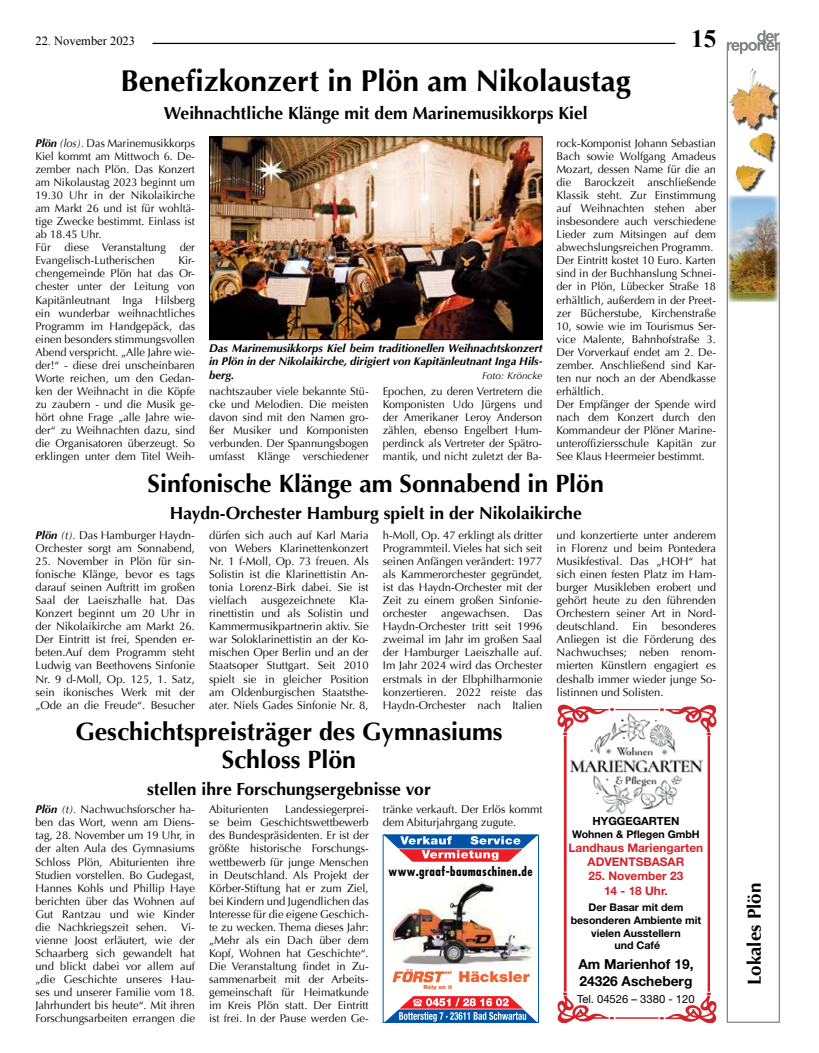
<style>
.page{position:relative;width:819px;height:1053px;background:#fff}
.page>*{position:absolute;margin:0;border:0;box-sizing:border-box;transform-origin:0 0}
.t1{font:700 30px "Optima";color:#000}
.t2{font:700 25px/27.5px "Optima";color:#000;text-align:center}
.t3{font:700 25px "Times New Roman";color:#000}
.t4{font:700 18.75px "Optima";color:#000}
.t5{font:700 17.5px "Optima";color:#000}
.t6{font:900 15px "Helvetica Neue";color:#f16231;scale:1.04 1}
.t7{font:700 13.75px/16.5px "Helvetica Neue";color:#000}
.t8{font:700 condensed 12.5px "Futura LT";letter-spacing:.04em;color:#000}
.t9{font:12.5px "Times New Roman";color:#000}
.t10{font:700 11.88px/14.2px "Helvetica Neue";color:#d2232a;text-align:center}
.t11{font:11.25px/13px "Optima";color:#000;text-align:justify}
.t12{font:italic 700 11.25px/13px "Optima";color:#000;text-align:justify}
.t13{font:11.25px "Helvetica Neue";color:#000}
.t14{font:700 11.25px "Helvetica Neue";color:#000}
.t15{font:700 10.62px/12.8px "Helvetica Neue";color:#000;text-align:center}
.t16{font:italic 10px "Optima";color:#000}
.t17{font:900 5.62px "Helvetica Neue";color:#f16231;scale:1.04 1}
.s1{font-weight:700;font-style:italic}
.s2{font-style:italic}
</style>
<div class="page">
<hr style="left:152px;top:43px;width:523px;height:1px;background:#000">
<svg style="left:385px;top:836px;width:152px;height:25px"></svg>
<img style="left:390px;top:881px;width:146px;height:83px">
<svg style="left:392px;top:969px;width:60px;height:13px"></svg>
<svg style="left:387px;top:996px;width:148px;height:24px"></svg>
<div style="left:383px;top:834px;width:156px;height:188px;border:1px solid #0054a6"></div>
<img style="left:557px;top:704px;width:159px;height:318px">
<img style="left:211px;top:138px;width:329px;height:200px">
<div style="left:209px;top:136px;width:333px;height:204px;border:1px solid #000"></div>
<svg style="left:726px;top:54px;width:54px;height:968px"></svg>
<svg style="left:726px;top:30px;width:54px;height:24px"></svg>
<img style="left:728px;top:196px;width:50px;height:106px">
<div style="left:729px;top:70px;width:50px;height:61px;background:#000;opacity:.75"></div>
<img style="left:728px;top:69px;width:48px;height:58px">
<div style="left:750px;top:133px;width:27px;height:31px;background:#000;opacity:.75"></div>
<img style="left:749px;top:132px;width:24px;height:28px">
<div style="left:736px;top:166px;width:30px;height:27px;background:#000;opacity:.75"></div>
<img style="left:735px;top:165px;width:27px;height:24px">
<p class="t9" style="left:35px;top:32px;width:101px">22. November 2023</p>
<p class="t3" style="left:691px;top:21px;width:26px">15</p>
<p class="t1" style="left:120px;top:64px;width:512px">Benefizkonzert in Plön am Nikolaustag</p>
<p class="t5" style="left:164px;top:102px;width:425px">Weihnachtliche Klänge mit dem Marinemusikkorps Kiel</p>
<p class="t11" style="left:35px;top:136px;width:161px;text-align:left"><span class="s1">Plön</span> <span class="s2">(los).</span> Das Marinemusikkorps<br>Kiel kommt am Mittwoch 6. De&shy;zember nach Plön. Das Konzert am Nikolaustag 2023 beginnt um<br>19.30 Uhr in der Nikolaikirche am Markt 26 und ist für wohltä&shy;tige Zwecke bestimmt. Einlass ist ab 18.45 Uhr.<br>Für diese Veranstaltung der<br>Evangelisch-Lutherischen</p>
<p class="t11" style="left:556px;top:136px;width:161px;text-align:left">rock-Komponist Johann Sebastian<br>Bach sowie Wolfgang Amadeus<br>Mozart, dessen Name für die an die Barockzeit anschließende<br>Klassik steht. Zur Einstimmung auf Weihnachten stehen aber insbesondere auch verschiedene<br>Lieder zum Mitsingen auf dem abwechslungsreichen Programm.<br>Der Eintritt kostet 10 Euro. Karten sind in der Buchhanslung Schnei&shy;der in Plön, Lübecker Straße 18 erhältlich, außerdem in der Preet&shy;zer Bücherstube, Kirchenstraße<br>10, sowie wie im Tourismus Ser&shy;vice Malente, Bahnhofstraße 3.<br>Der Vorverkauf endet am 2. De&shy;zember. Anschließend sind Kar&shy;ten nur noch an der Abendkasse erhältlich.<br>Der Empfänger der Spende wird nach dem Konzert durch den<br>Kommandeur der Plöner Marine&shy;unteroffiziersschule Kapitän zur<br>See Klaus Heermeier bestimmt.</p>
<p class="t11" style="left:35px;top:254px;width:161px;text-indent:143px">Kir&shy;chengemeinde Plön hat das Or&shy;chester unter der Leitung von Kapitänleutnant Inga Hilsberg ein wunderbar weihnachtliches Programm im Handgepäck, das einen besonders stimmungsvollen Abend verspricht. „Alle Jahre wie&shy;der!“ - diese drei unscheinbaren Worte reichen, um den Gedan&shy;ken der Weihnacht in die Köpfe zu zaubern - und die Musik ge&shy;hört ohne Frage „alle Jahre wie&shy;der“ zu Weihnachten dazu, sind die Organisatoren überzeugt. So erklingen unter dem Titel Weih-</p>
<p class="t12" style="left:209px;top:342px;width:335px">Das Marinemusikkorps Kiel beim traditionellen Weihnachtskonzert in Plön in der Nikolaikirche, dirigiert von Kapitänleutnant Inga Hils&shy;berg.</p>
<p class="t16" style="left:482px;top:369px;width:62px">Foto: Kröncke</p>
<p class="t11" style="left:209px;top:385px;width:161px">nachtszauber viele bekannte Stü&shy;cke und Melodien. Die meisten davon sind mit den Namen gro&shy;ßer Musiker und Komponisten verbunden. Der Spannungsbogen umfasst Klänge verschiedener</p>
<p class="t11" style="left:383px;top:385px;width:161px">Epochen, zu deren Vertretern die Komponisten Udo Jürgens und der Amerikaner Leroy Anderson zählen, ebenso Engelbert Hum&shy;perdinck als Vertreter der Spätro&shy;mantik, und nicht zuletzt der Ba-</p>
<p class="t2" style="left:147px;top:470px;width:458px">Sinfonische Klänge am Sonnabend in Plön</p>
<p class="t5" style="left:170px;top:503px;width:413px">Haydn-Orchester Hamburg spielt in der Nikolaikirche</p>
<p class="t11" style="left:35px;top:528px;width:161px"><span class="s1">Plön</span> <span class="s2">(t).</span> Das Hamburger Haydn-<br>Orchester sorgt am Sonnabend,</p>
<p class="t11" style="left:35px;top:554px;width:161px">25. November in Plön für sin&shy;fonische Klänge, bevor es tags darauf seinen Auftritt im großen Saal der Laeiszhalle hat. Das Konzert beginnt um 20 Uhr in der Nikolaikirche am Markt 26.<br>Der Eintritt ist frei, Spenden er&shy;beten.Auf dem Programm steht Ludwig van Beethovens Sinfonie Nr. 9 d-Moll, Op. 125, 1. Satz, sein ikonisches Werk mit der „Ode an die Freude“. Besucher</p>
<p class="t11" style="left:209px;top:528px;width:161px">dürfen sich auch auf Karl Maria von Webers Klarinettenkonzert Nr. 1 f-Moll, Op. 73 freuen. Als Solistin ist die Klarinettistin An&shy;tonia Lorenz-Birk dabei. Sie ist vielfach ausgezeichnete Kla&shy;rinettistin und als Solistin und Kammermusikpartnerin aktiv. Sie war Soloklarinettistin an der Ko&shy;mischen Oper Berlin und an der Staatsoper Stuttgart. Seit 2010 spielt sie in gleicher Position am Oldenburgischen Staatsthe&shy;ater. Niels Gades Sinfonie Nr. 8,</p>
<p class="t11" style="left:383px;top:528px;width:161px">h-Moll, Op. 47 erklingt als dritter Programmteil. Vieles hat sich seit seinen Anfängen verändert: 1977 als Kammerorchester gegründet, ist das Haydn-Orchester mit der Zeit zu einem großen Sinfonie&shy;orchester</p>
<p class="t11" style="left:556px;top:528px;width:161px">und konzertierte unter anderem in Florenz und beim Pontedera Musikfestival. Das „HOH“ hat sich einen festen Platz im Ham&shy;burger Musikleben erobert und gehört heute zu den führenden Orchestern seiner Art in Nord&shy;deutschland.</p>
<p class="t11" style="left:441px;top:607px;width:70px">angewachsen.</p>
<p class="t11" style="left:383px;top:607px;width:161px;text-indent:141px">Das Haydn-Orchester tritt seit 1996 zweimal im Jahr im großen Saal der Hamburger Laeiszhalle auf.<br>Im Jahr 2024 wird das Orchester erstmals in der Elbphilharmonie konzertieren. 2022 reiste das Haydn-Orchester nach Italien</p>
<p class="t11" style="left:556px;top:620px;width:161px;text-indent:105px">besonderes Anliegen ist die Förderung des Nachwuchses; neben renom&shy;mierten Künstlern engagiert es deshalb immer wieder junge So&shy;listinnen und Solisten.</p>
<p class="t11" style="left:632px;top:620px;width:17px">Ein</p>
<p class="t2" style="left:75px;top:718px;width:428px">Geschichtspreisträger des Gymnasiums<br>Schloss Plön</p>
<p class="t5" style="left:147px;top:778px;width:285px">stellen ihre Forschungsergebnisse vor</p>
<p class="t11" style="left:35px;top:803px;width:161px"><span class="s1">Plön</span> <span class="s2">(t).</span> Nachwuchsforscher ha&shy;ben das Wort, wenn am Diens&shy;tag, 28. November um 19 Uhr, in der alten Aula des Gymnasiums Schloss Plön, Abiturienten ihre Studien vorstellen. Bo Gudegast, Hannes Kohls und Phillip Haye berichten über das Wohnen auf Gut Rantzau und wie Kinder die Nachkriegszeit sehen. Vi&shy;vienne Joost erläutert, wie der Schaarberg sich gewandelt hat und blickt dabei vor allem auf „die Geschichte unseres Hau&shy;ses und unserer Familie vom 18.<br>Jahrhundert bis heute“. Mit ihren Forschungsarbeiten errangen die</p>
<p class="t11" style="left:209px;top:803px;width:61px">Abiturienten</p>
<p class="t11" style="left:209px;top:803px;width:161px;text-indent:76px">Landessiegerprei&shy;se beim Geschichtswettbewerb des Bundespräsidenten. Er ist der größte historische Forschungs&shy;wettbewerb für junge Menschen in Deutschland. Als Projekt der Körber-Stiftung hat er zum Ziel, bei Kindern und Jugendlichen das Interesse für die eigene Geschich&shy;te zu wecken. Thema dieses Jahr: „Mehr als ein Dach über dem Kopf, Wohnen hat Geschichte“.<br>Die Veranstaltung findet in Zu&shy;sammenarbeit mit der Arbeits&shy;gemeinschaft für Heimatkunde im Kreis Plön statt. Der Eintritt ist frei. In der Pause werden Ge-</p>
<p class="t11" style="left:383px;top:803px;width:161px">tränke verkauft. Der Erlös kommt dem Abiturjahrgang zugute.</p>
<p class="t8" style="left:388px;top:863px;width:146px">www.graaf-baumaschinen.de</p>
<p class="t6" style="left:458px;top:967px;width:70px">Häcksler</p>
<p class="t17" style="left:423px;top:983px;width:29px">Rely on it</p>
<p class="t14" style="left:592px;top:813px;width:88px">HYGGEGARTEN</p>
<p class="t15" style="left:572px;top:827px;width:129px">Wohnen &amp; Pflegen GmbH</p>
<p class="t10" style="left:568px;top:840px;width:136px">Landhaus Mariengarten<br>ADVENTSBASAR</p>
<p class="t10" style="left:588px;top:868px;width:96px">25. November 23<br>14 - 18 Uhr.</p>
<p class="t15" style="left:570px;top:900px;width:132px">Der Basar mit dem besonderen Ambiente mit vielen Ausstellern<br>und Café</p>
<p class="t7" style="left:578px;top:955px;width:117px">Am Marienhof 19,<br>24326 Ascheberg</p>
<p class="t13" style="left:577px;top:992px;width:119px">Tel. 04526 – 3380 - 120</p>
<p class="t4" style="left:743px;top:985px;width:104px;rotate:-90deg">Lokales Plön</p>
</div>
